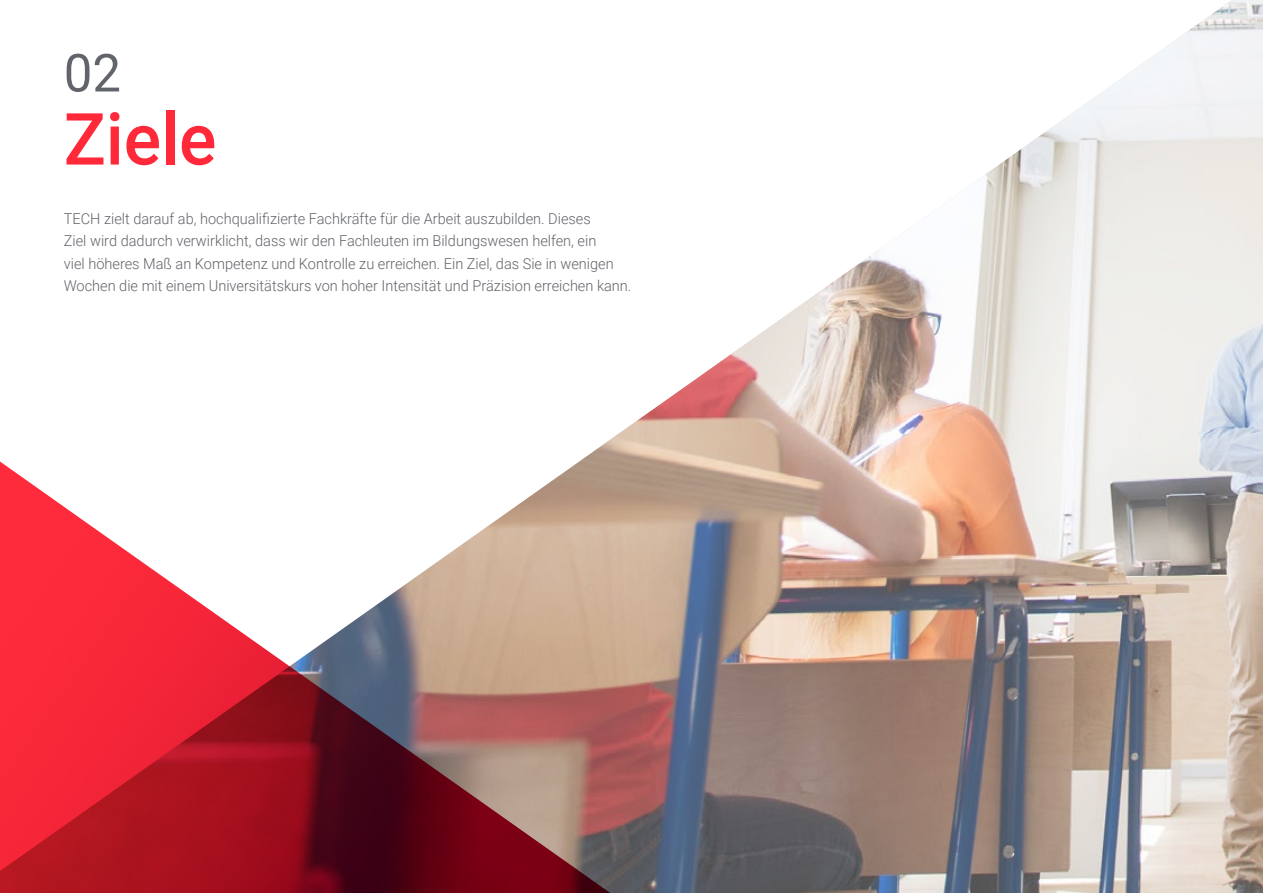
<style>
.page{position:relative;width:1263px;height:893px;background:#fff}
.page>*{position:absolute;margin:0;border:0;box-sizing:border-box;transform-origin:0 0}
.t1{font:500 72px "Roboto";color:#ff293a}
.t2{font:52.5px "Roboto";color:#61646a}
.t3{font:300 15px/22.5px "Roboto";color:#61646a}
</style>
<div class="page">
<img style="left:601px;top:0;width:662px;height:893px">
<svg style="left:0;top:446px;width:640px;height:447px"></svg>
<h2 class="t2" style="left:64px;top:36px;width:59px">02</h2>
<h1 class="t1" style="left:64px;top:89px;width:154px">Ziele</h1>
<p class="t3" style="left:64px;top:207px;width:569px">TECH zielt darauf ab, hochqualifizierte Fachkräfte für die Arbeit auszubilden. Dieses<br>Ziel wird dadurch verwirklicht, dass wir den Fachleuten im Bildungswesen helfen, ein<br>viel höheres Maß an Kompetenz und Kontrolle zu erreichen. Ein Ziel, das Sie in wenigen Wochen die mit einem Universitätskurs von hoher Intensität und Präzision erreichen kann.</p>
</div>
